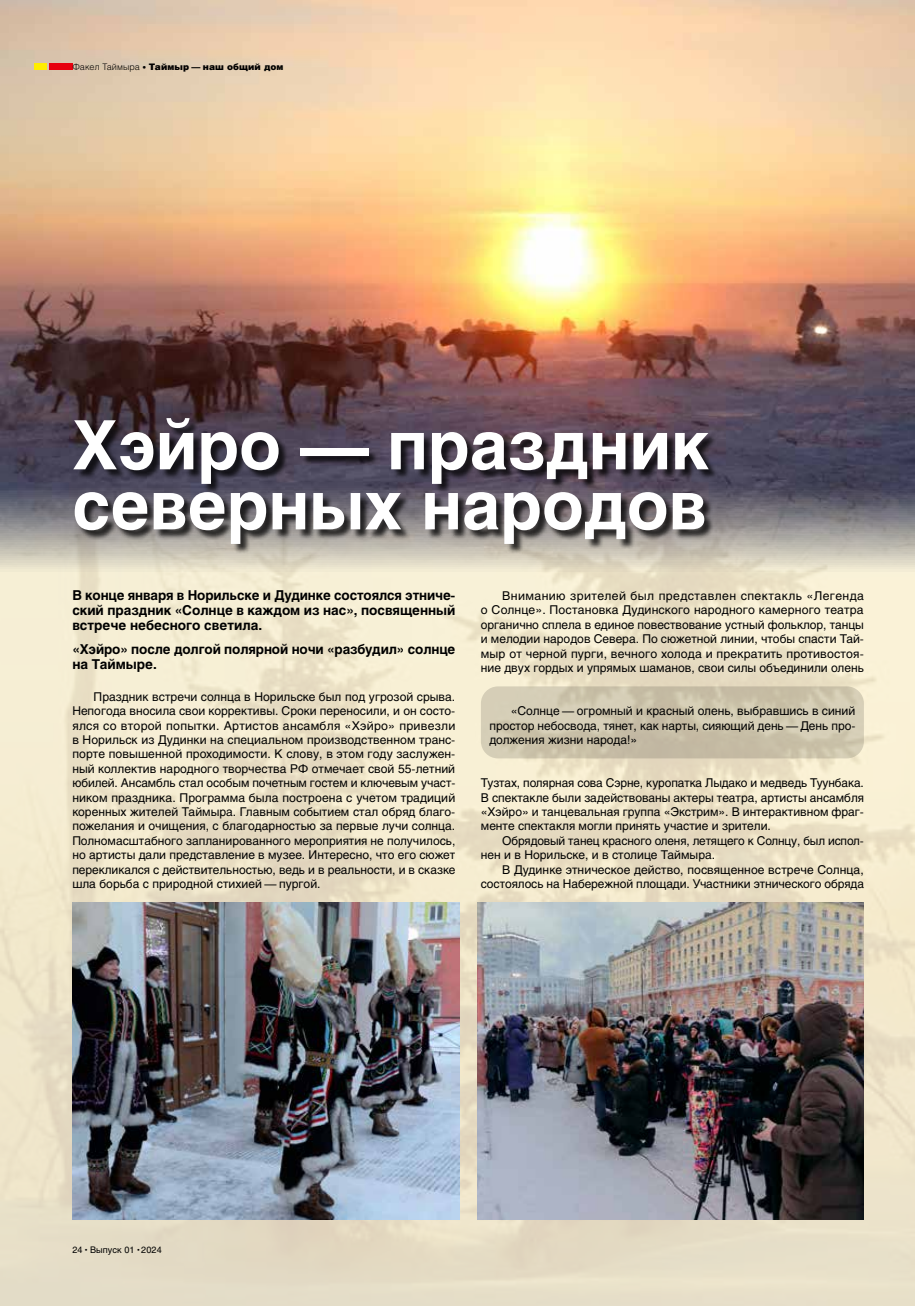
<style>
.page{position:relative;width:915px;height:1306px;background:#fff}
.page>*{position:absolute;margin:0;border:0;box-sizing:border-box;transform-origin:0 0}
.t1{font:700 67.5px/60px "Helios C";color:#fff}
.t2{font:700 13.5px/15px "Helios C";letter-spacing:-.005em;color:#000;text-align:justify}
.t3{font:12px/14.4px "Helios C";color:#000;text-align:justify}
.t4{font:9px "Helios Black C";letter-spacing:.01em;color:#000}
.t5{font:9px "Helios C";letter-spacing:.01em;color:#000}
.s1{font-family:"Helios Light C"}
.s2{font-family:"Helios Light C";font-size:7.5px}
.s3{font-size:6px}
</style>
<div class="page">
<img style="left:0;top:572px;width:914px;height:733px">
<img style="left:0;top:0;width:914px;height:572px">
<div style="left:75px;top:419px;width:643px;height:135px;background:#000;opacity:.75"></div>
<img style="left:72px;top:902px;width:387px;height:317px">
<img style="left:477px;top:902px;width:386px;height:317px">
<div style="left:49px;top:64px;width:23px;height:6px;background:#e7000e"></div>
<div style="left:34px;top:64px;width:13px;height:6px;background:#ffed00"></div>
<div style="left:480px;top:686px;width:383px;height:72px;background:linear-gradient(to right,#cec6af,#ccc3ab);border-radius:17px"></div>
<p class="t4" style="left:72px;top:61px;width:212px"><span class="s1">Факел Таймыра</span> <span class="s2">•</span> Таймыр — наш общий дом</p>
<h1 class="t1" style="left:72px;top:415px;width:638px">Хэйро — праздник северных народов</h1>
<p class="t2" style="left:72px;top:588px;width:384px">В конце января в Норильске и Дудинке состоялся этниче&shy;ский праздник «Солнце в каждом из нас», посвященный встрече небесного светила.</p>
<p class="t2" style="left:72px;top:641px;width:384px">«Хэйро» после долгой полярной ночи «разбудил» солнце на Таймыре.</p>
<p class="t3" style="left:72px;top:689px;width:384px;text-indent:21px">Праздник встречи солнца в Норильске был под угрозой срыва.<br>Непогода вносила свои коррективы. Сроки переносили, и он состо&shy;ялся со второй попытки. Артистов ансамбля «Хэйро» привезли в Норильск из Дудинки на специальном производственном транс&shy;порте повышенной проходимости. К слову, в этом году заслужен&shy;ный коллектив народного творчества РФ отмечает свой 55‑летний юбилей. Ансамбль стал особым почетным гостем и ключевым участ&shy;ником праздника. Программа была построена с учетом традиций коренных жителей Таймыра. Главным событием стал обряд благо&shy;пожелания и очищения, с благодарностью за первые лучи солнца.<br>Полномасштабного запланированного мероприятия не получилось, но артисты дали представление в музее. Интересно, что его сюжет перекликался с действительностью, ведь и в реальности, и в сказке шла борьба с природной стихией — пургой.</p>
<p class="t3" style="left:480px;top:588px;width:384px;text-indent:21px">Вниманию зрителей был представлен спектакль «Легенда о Солнце». Постановка Дудинского народного камерного театра органично сплела в единое повествование устный фольклор, танцы и мелодии народов Севера. По сюжетной линии, чтобы спасти Тай&shy;мыр от черной пурги, вечного холода и прекратить противостоя&shy;ние двух гордых и упрямых шаманов, свои силы объединили олень</p>
<p class="t3" style="left:489px;top:703px;width:367px;text-indent:21px">«Солнце — огромный и красный олень, выбравшись в синий простор небосвода, тянет, как нарты, сияющий день — День про&shy;должения жизни народа!»</p>
<p class="t3" style="left:480px;top:775px;width:384px">Тузтах, полярная сова Сэрне, куропатка Лыдако и медведь Туунбака.<br>В спектакле были задействованы актеры театра, артисты ансамбля «Хэйро» и танцевальная группа «Экстрим». В интерактивном фраг&shy;менте спектакля могли принять участие и зрители.</p>
<p class="t3" style="left:480px;top:833px;width:384px;text-indent:21px">Обрядовый танец красного оленя, летящего к Солнцу, был испол&shy;нен и в Норильске, и в столице Таймыра.</p>
<p class="t3" style="left:480px;top:862px;width:384px;text-align:right">В Дудинке этническое действо, посвященное встрече Солнца, состоялось на Набережной площади. Участники этнического обряда</p>
<p class="t5" style="left:72px;top:1244px;width:91px">24 <span class="s3">•</span> Выпуск 01 <span class="s3">•</span> 2024</p>
</div>
